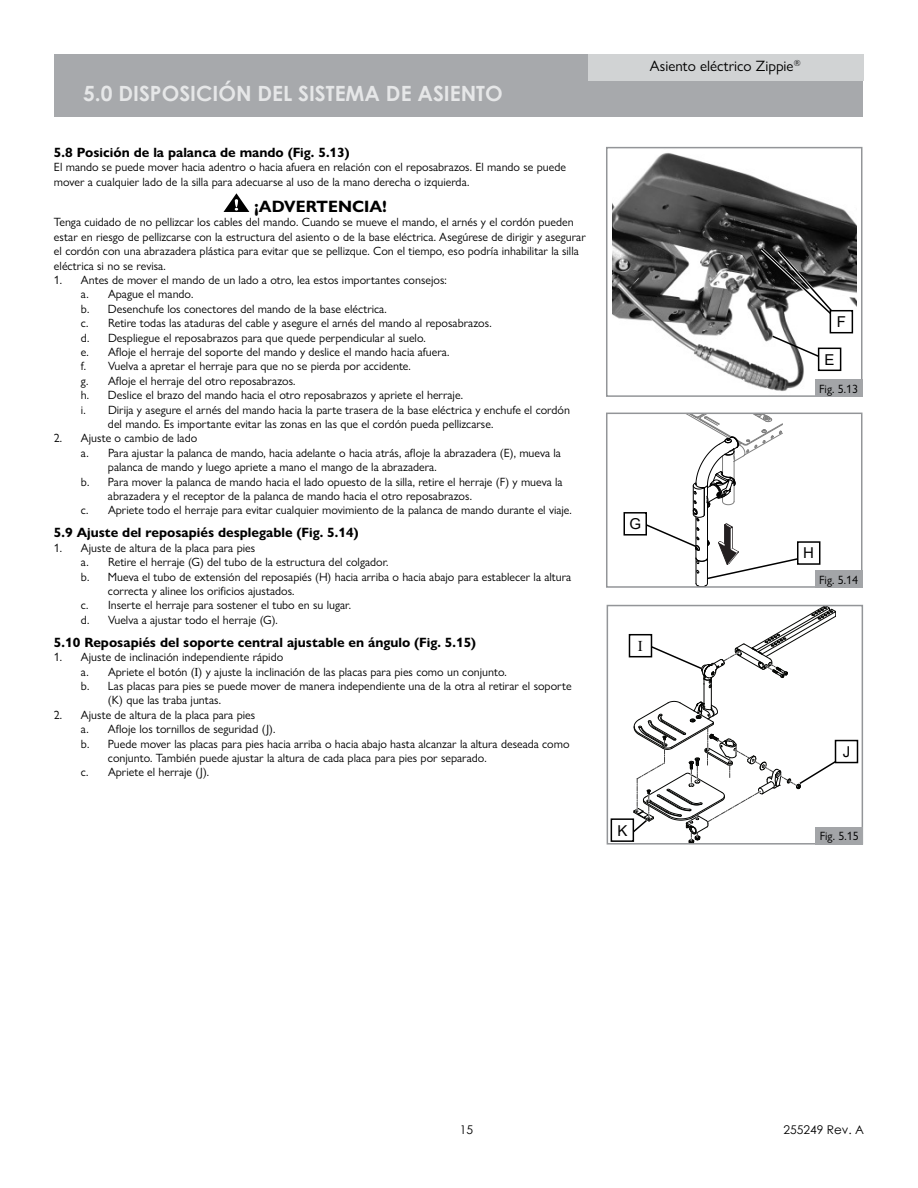
<style>
.page{position:relative;width:918px;height:1188px;background:#fff}
.page>*{position:absolute;margin:0;border:0;box-sizing:border-box;transform-origin:0 0}
.t1{font:700 21px "Century Gothic";color:#e6e7e8}
.t2{font:700 16.5px "Gill Sans Nova";color:#000}
.t3{font:15px "Gill Sans Nova";color:#000}
.t4{font:15px "Arial";color:#000}
.t5{font:15px "Times New Roman";color:#000}
.t6{font:700 13.5px "Gill Sans Nova";color:#000}
.t7{font:12px/14.4px "Gill Sans Nova";color:#000}
.t8{font:12px "Century Gothic";color:#000}
.s1{font-family:"Times New Roman"}
</style>
<div class="page">
<div style="left:54px;top:54px;width:809px;height:63px;background:#a7a9ac"></div>
<div style="left:588px;top:54px;width:276px;height:26px;background:#d1d3d4"></div>
<img style="left:612px;top:153px;width:244px;height:238px">
<div style="left:606px;top:147px;width:256px;height:250px;border:1px solid #939598"></div>
<div style="left:815px;top:380px;width:48px;height:17px;background:#a3a5a8"></div>
<svg style="left:224px;top:193px;width:25px;height:19px"></svg>
<div style="left:606px;top:413px;width:256px;height:175px;border:1px solid #939598"></div>
<div style="left:815px;top:571px;width:48px;height:17px;background:#a3a5a8"></div>
<div style="left:607px;top:605px;width:256px;height:240px;border:1px solid #939598"></div>
<div style="left:816px;top:827px;width:47px;height:18px;background:#a3a5a8"></div>
<svg style="left:758px;top:245px;width:87px;height:81px"></svg>
<div style="left:830px;top:311px;width:22px;height:22px;background:#fff"></div>
<div style="left:830px;top:310px;width:23px;height:23px;border:1px solid #000"></div>
<svg style="left:771px;top:334px;width:61px;height:29px"></svg>
<div style="left:819px;top:348px;width:22px;height:22px;background:#fff"></div>
<div style="left:818px;top:348px;width:23px;height:23px;border:1px solid #000"></div>
<div style="left:797px;top:541px;width:23px;height:24px;border:1px solid #000"></div>
<svg style="left:637px;top:413px;width:174px;height:174px"></svg>
<div style="left:624px;top:513px;width:22px;height:22px;background:#fff"></div>
<div style="left:624px;top:512px;width:23px;height:24px;border:1px solid #000"></div>
<div style="left:835px;top:740px;width:23px;height:23px;border:1px solid #000"></div>
<svg style="left:627px;top:606px;width:222px;height:238px"></svg>
<div style="left:611px;top:819px;width:22px;height:22px;background:#fff"></div>
<div style="left:611px;top:818px;width:23px;height:24px;border:1px solid #000"></div>
<h1 class="t1" style="left:83px;top:84px;width:421px">5.0 DISPOSICIÓN DEL SISTEMA DE ASIENTO</h1>
<p class="t6" style="left:54px;top:147px;width:297px">5.8 Posición de la palanca de mando (Fig. 5.13)</p>
<p class="t7" style="left:54px;top:161px;width:514px">El mando se puede mover hacia adentro o hacia afuera en relación con el reposabrazos. El mando se puede mover a cualquier lado de la silla para adecuarse al uso de la mano derecha o izquierda.</p>
<h2 class="t2" style="left:254px;top:200px;width:134px">¡ADVERTENCIA!</h2>
<p class="t7" style="left:54px;top:217px;width:533px">Tenga cuidado de no pellizcar los cables del mando. Cuando se mueve el mando, el arnés y el cordón pueden estar en riesgo de pellizcarse con la estructura del asiento o de la base eléctrica. Asegúrese de dirigir y asegurar el cordón con una abrazadera plástica para evitar que se pellizque. Con el tiempo, eso podría inhabilitar la silla eléctrica si no se revisa.</p>
<p class="t7" style="left:54px;top:274px;width:394px">1. Antes de mover el mando de un lado a otro, lea estos importantes consejos:</p>
<p class="t7" style="left:81px;top:289px;width:114px">a. Apague el mando.</p>
<p class="t7" style="left:81px;top:303px;width:307px">b. Desenchufe los conectores del mando de la base eléctrica.</p>
<p class="t7" style="left:81px;top:317px;width:412px">c. Retire todas las ataduras del cable y asegure el arnés del mando al reposabrazos.</p>
<p class="t7" style="left:81px;top:332px;width:346px">d. Despliegue el reposabrazos para que quede perpendicular al suelo.</p>
<p class="t7" style="left:81px;top:346px;width:370px">e. Afloje el herraje del soporte del mando y deslice el mando hacia afuera.</p>
<p class="t7" style="left:81px;top:361px;width:331px">f. Vuelva a apretar el herraje para que no se pierda por accidente.</p>
<p class="t7" style="left:81px;top:375px;width:216px">g. Afloje el herraje del otro reposabrazos.</p>
<p class="t7" style="left:81px;top:389px;width:383px">h. Deslice el brazo del mando hacia el otro reposabrazos y apriete el herraje.</p>
<p class="t7" style="left:81px;top:404px;width:490px">i. Dirija y asegure el arnés del mando hacia la parte trasera de la base eléctrica y enchufe el cordón</p>
<p class="t7" style="left:108px;top:418px;width:387px">del mando. Es importante evitar las zonas en las que el cordón pueda pellizcarse.</p>
<p class="t7" style="left:54px;top:433px;width:145px">2. Ajuste o cambio de lado</p>
<p class="t7" style="left:81px;top:447px;width:482px">a. Para ajustar la palanca de mando, hacia adelante o hacia atrás, afloje la abrazadera (E), mueva la</p>
<p class="t7" style="left:108px;top:461px;width:330px">palanca de mando y luego apriete a mano el mango de la abrazadera.</p>
<p class="t7" style="left:81px;top:476px;width:483px">b. Para mover la palanca de mando hacia el lado opuesto de la silla, retire el herraje (F) y mueva la</p>
<p class="t7" style="left:108px;top:490px;width:366px">abrazadera y el receptor de la palanca de mando hacia el otro reposabrazos.</p>
<p class="t7" style="left:81px;top:505px;width:492px">c. Apriete todo el herraje para evitar cualquier movimiento de la palanca de mando durante el viaje.</p>
<p class="t6" style="left:54px;top:528px;width:306px">5.9 Ajuste del reposapiés desplegable (Fig. 5.14)</p>
<p class="t7" style="left:54px;top:542px;width:203px">1. Ajuste de altura de la placa para pies</p>
<p class="t7" style="left:81px;top:556px;width:309px">a. Retire el herraje (G) del tubo de la estructura del colgador.</p>
<p class="t7" style="left:81px;top:571px;width:492px">b. Mueva el tubo de extensión del reposapiés (H) hacia arriba o hacia abajo para establecer la altura</p>
<p class="t7" style="left:108px;top:585px;width:188px">correcta y alinee los orificios ajustados.</p>
<p class="t7" style="left:81px;top:599px;width:271px">c. Inserte el herraje para sostener el tubo en su lugar.</p>
<p class="t7" style="left:81px;top:614px;width:198px">d. Vuelva a ajustar todo el herraje (G).</p>
<p class="t6" style="left:54px;top:637px;width:424px">5.10 Reposapiés del soporte central ajustable en ángulo (Fig. 5.15)</p>
<p class="t7" style="left:54px;top:651px;width:231px">1. Ajuste de inclinación independiente rápido</p>
<p class="t7" style="left:81px;top:666px;width:427px">a. Apriete el botón (<span class="s1">I</span>) y ajuste la inclinación de las placas para pies como un conjunto.</p>
<p class="t7" style="left:81px;top:680px;width:492px">b. Las placas para pies se puede mover de manera independiente una de la otra al retirar el soporte</p>
<p class="t7" style="left:108px;top:694px;width:115px">(K) que las traba juntas.</p>
<p class="t7" style="left:54px;top:709px;width:203px">2. Ajuste de altura de la placa para pies</p>
<p class="t7" style="left:81px;top:723px;width:196px">a. Afloje los tornillos de seguridad (J).</p>
<p class="t7" style="left:81px;top:738px;width:490px">b. Puede mover las placas para pies hacia arriba o hacia abajo hasta alcanzar la altura deseada como</p>
<p class="t7" style="left:108px;top:752px;width:380px">conjunto. También puede ajustar la altura de cada placa para pies por separado.</p>
<p class="t7" style="left:81px;top:766px;width:130px">c. Apriete el herraje (J).</p>
<p class="t3" style="left:650px;top:61px;width:152px">Asiento eléctrico Zippie<sup>®</sup></p>
<p class="t4" style="left:629px;top:518px;width:13px">G</p>
<p class="t4" style="left:837px;top:316px;width:11px">F</p>
<p class="t4" style="left:825px;top:354px;width:12px">E</p>
<p class="t7" style="left:819px;top:383px;width:40px">Fig. 5.13</p>
<p class="t4" style="left:803px;top:548px;width:12px">H</p>
<p class="t7" style="left:819px;top:574px;width:40px">Fig. 5.14</p>
<p class="t5" style="left:638px;top:637px;width:6px">I</p>
<p class="t4" style="left:617px;top:825px;width:12px">K</p>
<p class="t4" style="left:843px;top:746px;width:9px">J</p>
<p class="t7" style="left:820px;top:830px;width:40px">Fig. 5.15</p>
<p class="t8" style="left:460px;top:1124px;width:15px">15</p>
<p class="t8" style="left:784px;top:1124px;width:82px">255249 Rev. A</p>
</div>
